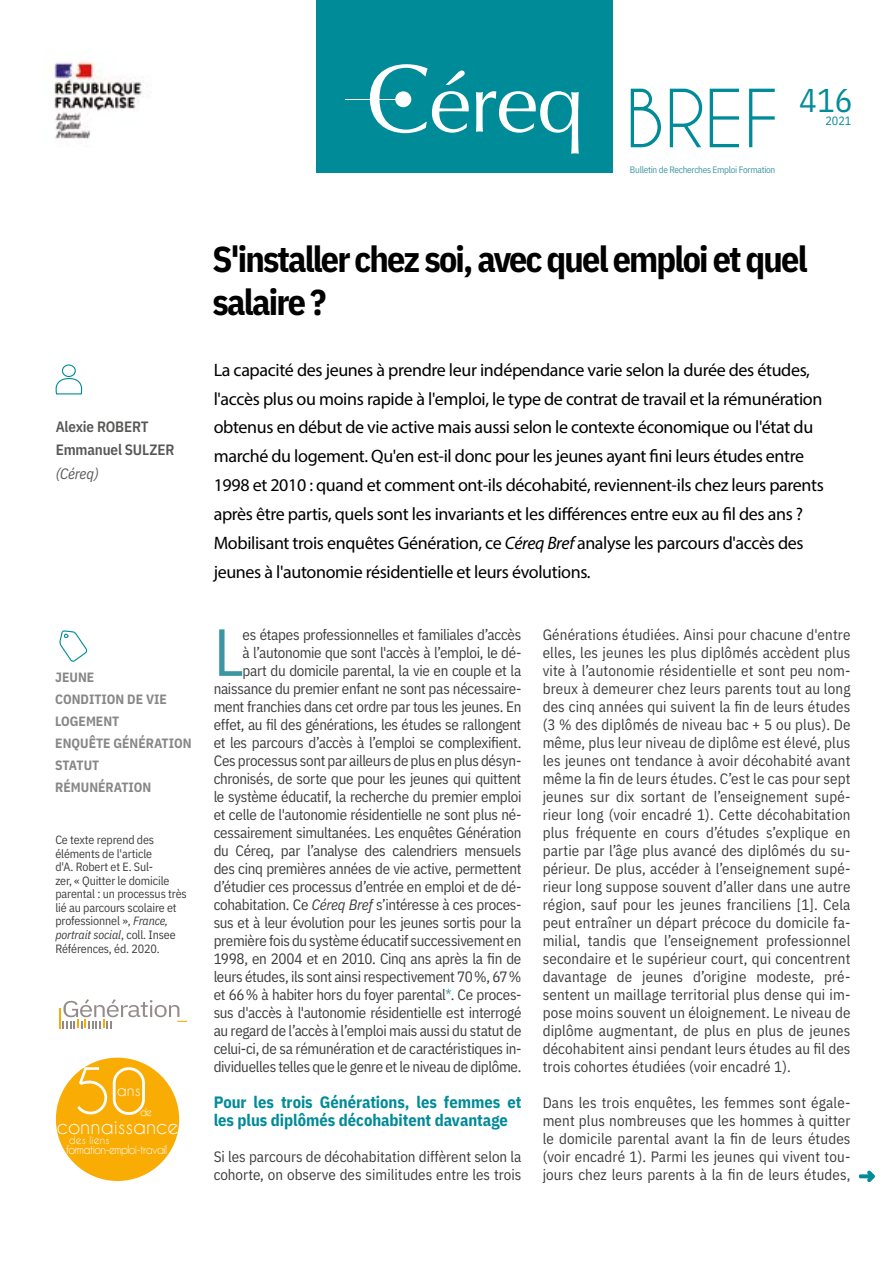
<style>
.page{position:relative;width:893px;height:1263px;background:#fff}
.page>*{position:absolute;margin:0;border:0;box-sizing:border-box;transform-origin:0 0}
.t1{font:75px "Caviar Dreams";color:#008b99}
.t2{font:66.6px "IBM Plex Sans Cond";color:#3c95a2}
.t3{font:60px "Caviar Dreams";color:#fff}
.t4{font:700 36px/43.2px "IBM Plex Sans Cond";letter-spacing:-.05em;color:#000}
.t5{font:33px "IBM Plex Sans Cond";color:#008b99}
.t6{font:19.5px "Caviar Dreams";color:#fff}
.t7{font:18px/28.8px "Myriad Pro";letter-spacing:-.02em;color:#000}
.t8{font:700 16.5px/18px "IBM Plex Sans Cond";letter-spacing:-.005em;color:#008b99}
.t9{font:15px/18px "IBM Plex Sans Cond";letter-spacing:-.02em;color:#3c3c3b;text-align:justify}
.t10{font:15px/18px "IBM Plex Sans Cond";color:#3c3c3b}
.t11{font:600 15px/23.7px "IBM Plex Sans Cond";letter-spacing:-.01em;color:#575756}
.t12{font:italic 15px "IBM Plex Sans Cond";letter-spacing:-.01em;color:#575756}
.t13{font:15px "Caviar Dreams";color:#fff}
.t14{font:700 13.5px/22px "IBM Plex Sans Cond";color:#878787}
.t15{font:12px/13.5px "IBM Plex Sans Cond";letter-spacing:-.01em;color:#3c3c3b}
.t16{font:12px "IBM Plex Sans Cond";color:#008b99}
.t17{font:11.7px "Caviar Dreams";letter-spacing:-.06em;color:#fff;scale:.91 1}
.t18{font:10.5px "Caviar Dreams";color:#fff}
.t19{font:9.3px "IBM Plex Sans Cond";letter-spacing:-.03em;color:#3c95a2}
.s1{font-style:italic}
.s2{color:#3c95a2}
</style>
<div class="page">
<div style="left:62px;top:364px;width:14px;height:13px;border:1px solid #008b99;border-radius:50%"></div>
<svg style="left:55px;top:378px;width:28px;height:17px"></svg>
<svg style="left:59px;top:630px;width:29px;height:32px"></svg>
<svg style="left:859px;top:1170px;width:16px;height:12px"></svg>
<div style="left:316px;top:0;width:296px;height:173px;background:#008b99"></div>
<img style="left:49px;top:61px;width:102px;height:79px">
<hr style="left:346px;top:99px;width:62px;height:1px;background:#fff">
<svg style="left:370px;top:64px;width:99px;height:69px"></svg>
<svg style="left:476px;top:91px;width:103px;height:63px"></svg>
<div style="left:395px;top:91px;width:16px;height:16px;background:#fff;border-radius:50%"></div>
<div style="left:56px;top:1058px;width:123px;height:123px;background:#f8ac04;border-radius:50%"></div>
<svg style="left:59px;top:999px;width:128px;height:29px"></svg>
<h1 class="t1" style="left:625px;top:78px;width:156px">BREF</h1>
<p class="t19" style="left:630px;top:162px;width:147px">Bulletin de Recherches Emploi Formation</p>
<h3 class="t5" style="left:799px;top:75px;width:55px">416</h3>
<p class="t16" style="left:825px;top:111px;width:27px">2021</p>
<p class="t11" style="left:56px;top:413px;width:120px">Alexie ROBERT<br>Emmanuel SULZER</p>
<p class="t12" style="left:56px;top:462px;width:44px">(Céreq)</p>
<p class="t14" style="left:55px;top:665px;width:138px">JEUNE<br>CONDITION DE VIE<br>LOGEMENT<br>ENQUÊTE GÉNÉRATION<br>STATUT<br>RÉMUNÉRATION</p>
<p class="t15" style="left:55px;top:832px;width:133px">Ce texte reprend des éléments de l'article<br>d'A. Robert et E. Sul-<br>zer, « Quitter le domicile parental : un processus très lié au parcours scolaire et professionnel », <span class="s1">France, portrait social</span>, coll. Insee<br>Références, éd. 2020.</p>
<h3 class="t3" style="left:74px;top:1059px;width:75px">50</h3>
<p class="t13" style="left:117px;top:1082px;width:25px">ans</p>
<p class="t18" style="left:140px;top:1106px;width:14px">de</p>
<h3 class="t6" style="left:57px;top:1116px;width:123px">connaissance</h3>
<p class="t18" style="left:69px;top:1134px;width:42px">des liens</p>
<p class="t17" style="left:66px;top:1143px;width:112px">formation-emploi-travail</p>
<h3 class="t4" style="left:213px;top:235px;width:596px">S'installer chez soi, avec quel emploi et quel salaire ?</h3>
<p class="t7" style="left:214px;top:355px;width:612px">La capacité des jeunes à prendre leur indépendance varie selon la durée des études, l'accès plus ou moins rapide à l'emploi, le type de contrat de travail et la rémunération obtenus en début de vie active mais aussi selon le contexte économique ou l'état du marché du logement. Qu'en est-il donc pour les jeunes ayant fini leurs études entre 1998 et 2010 : quand et comment ont-ils décohabité, reviennent-ils chez leurs parents après être partis, quels sont les invariants et les différences entre eux au fil des ans ?<br>Mobilisant trois enquêtes Génération, ce <span class="s1">Céreq Bref</span> analyse les parcours d'accès des jeunes à l'autonomie résidentielle et leurs évolutions.</p>
<p class="t9" style="left:214px;top:624px;width:309px;text-align:right">es étapes professionnelles et familiales d’accès<br>à l’autonomie que sont l'accès à l’emploi, le dé-<br>part du domicile parental, la vie en couple et la naissance du premier enfant ne sont pas nécessaire&shy;ment franchies dans cet ordre par tous les jeunes. En effet, au fil des générations, les études se rallongent et les parcours d’accès à l’emploi se complexifient.<br>Ces processus sont par ailleurs de plus en plus désyn&shy;chronisés, de sorte que pour les jeunes qui quittent le système éducatif, la recherche du premier emploi et celle de l'autonomie résidentielle ne sont plus né&shy;cessairement simultanées. Les enquêtes Génération du Céreq, par l’analyse des calendriers mensuels des cinq premières années de vie active, permettent d’étudier ces processus d’entrée en emploi et de dé&shy;cohabitation. Ce <span class="s1">Céreq Bref</span> s’intéresse à ces proces&shy;sus et à leur évolution pour les jeunes sortis pour la première fois du système éducatif successivement en 1998, en 2004 et en 2010. Cinq ans après la fin de leurs études, ils sont ainsi respectivement 70%, 67% et 66% à habiter hors du foyer parental<span class="s2">*</span>. Ce proces&shy;sus d'accès à l'autonomie résidentielle est interrogé au regard de l’accès à l’emploi mais aussi du statut de celui-ci, de sa rémunération et de caractéristiques in&shy;dividuelles telles que le genre et le niveau de diplôme.</p>
<p class="t8" style="left:214px;top:1092px;width:309px">Pour les trois Générations, les femmes et les plus diplômés décohabitent davantage</p>
<p class="t10" style="left:214px;top:1146px;width:309px">Si les parcours de décohabitation diffèrent selon la cohorte, on observe des similitudes entre les trois</p>
<h2 class="t2" style="left:214px;top:601px;width:32px">L</h2>
<p class="t9" style="left:543px;top:624px;width:309px">Générations étudiées. Ainsi pour chacune d'entre elles, les jeunes les plus diplômés accèdent plus vite à l’autonomie résidentielle et sont peu nom&shy;breux à demeurer chez leurs parents tout au long des cinq années qui suivent la fin de leurs études (3 % des diplômés de niveau bac + 5 ou plus). De même, plus leur niveau de diplôme est élevé, plus les jeunes ont tendance à avoir décohabité avant même la fin de leurs études. C’est le cas pour sept jeunes sur dix sortant de l’enseignement supé&shy;rieur long (voir encadré 1). Cette décohabitation plus fréquente en cours d’études s’explique en partie par l’âge plus avancé des diplômés du su&shy;périeur. De plus, accéder à l’enseignement supé&shy;rieur long suppose souvent d’aller dans une autre région, sauf pour les jeunes franciliens [1]. Cela peut entraîner un départ précoce du domicile fa&shy;milial, tandis que l’enseignement professionnel secondaire et le supérieur court, qui concentrent davantage de jeunes d’origine modeste, pré&shy;sentent un maillage territorial plus dense qui im&shy;pose moins souvent un éloignement. Le niveau de diplôme augmentant, de plus en plus de jeunes décohabitent ainsi pendant leurs études au fil des trois cohortes étudiées (voir encadré 1).</p>
<p class="t9" style="left:543px;top:1092px;width:309px">Dans les trois enquêtes, les femmes sont égale&shy;ment plus nombreuses que les hommes à quitter le domicile parental avant la fin de leurs études (voir encadré 1). Parmi les jeunes qui vivent tou&shy;jours chez leurs parents à la fin de leurs études,</p>
</div>
